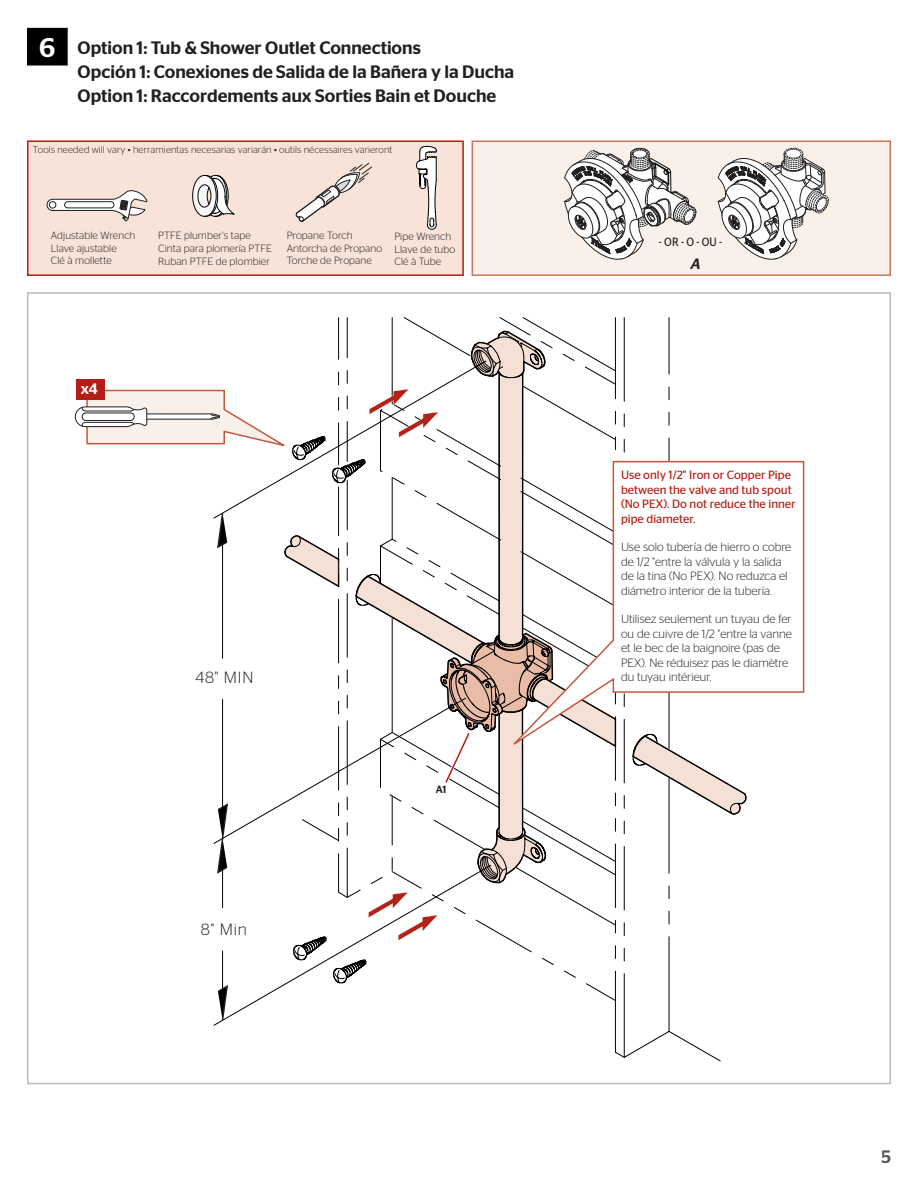
<style>
.page{position:relative;width:918px;height:1188px;background:#fff}
.page>*{position:absolute;margin:0;border:0;box-sizing:border-box;transform-origin:0 0}
.t1{font:500 27px "Stag Sans";color:#fff}
.t2{font:500 18px/24px "Stag Sans";color:#231f20}
.t3{font:500 18px "Stag Sans";color:#57585a}
.t4{font:300 16.2px "Stag Sans";letter-spacing:.05em;color:#231f20}
.t5{font:500 15.15px "Stag Sans";color:#fff}
.t6{font:italic 500 15px "Stag Sans";color:#231f20}
.t7{font:300 12px/14.4px "Stag Sans";color:#231f20}
.t8{font:12px/14.4px "Stag Sans";color:#b41d15}
.t9{font:12px "Stag Sans";color:#231f20;scale:.9 1}
.t10{font:300 10.5px/12.6px "Stag Sans";letter-spacing:.01em;color:#231f20}
.t11{font:500 10.5px "Stag Sans";color:#231f20}
.t12{font:300 9.75px "Stag Sans";letter-spacing:.01em;color:#231f20}
</style>
<div class="page">
<div style="left:27px;top:28px;width:41px;height:38px;background:#000;border:1px solid #000"></div>
<svg style="left:747px;top:460px;width:58px;height:233px"></svg>
<svg style="left:74px;top:317px;width:673px;height:705px"></svg>
<div style="left:76px;top:379px;width:28px;height:20px;background:#b41d15"></div>
<div style="left:472px;top:140px;width:419px;height:136px;background:#faf0ea;border:2px solid #cf7557"></div>
<div style="left:27px;top:140px;width:437px;height:136px;background:#f7e3d8;border:2px solid #b41d15"></div>
<svg style="left:564px;top:147px;width:133px;height:113px"></svg>
<svg style="left:717px;top:147px;width:112px;height:113px"></svg>
<svg style="left:46px;top:190px;width:102px;height:32px"></svg>
<svg style="left:192px;top:175px;width:42px;height:42px"></svg>
<svg style="left:416px;top:145px;width:21px;height:85px"></svg>
<svg style="left:295px;top:163px;width:77px;height:59px"></svg>
<h1 class="t1" style="left:39px;top:32px;width:18px">6</h1>
<h2 class="t2" style="left:78px;top:35px;width:438px">Option 1: Tub &amp; Shower Outlet Connections<br>Opción 1: Conexiones de Salida de la Bañera y la Ducha<br>Option 1: Raccordements aux Sorties Bain et Douche</h2>
<p class="t12" style="left:33px;top:144px;width:361px">Tools needed will vary • herramientas necesarias variarán • outils nécessaires varieront</p>
<p class="t10" style="left:287px;top:229px;width:97px">Propane Torch<br>Antorcha de Propano<br>Torche de Propane</p>
<p class="t10" style="left:51px;top:229px;width:86px">Adjustable Wrench<br>Llave ajustable<br>Clé à mollette</p>
<p class="t10" style="left:394px;top:230px;width:62px">Pipe Wrench<br>Llave de tubo<br>Clé à Tube</p>
<p class="t10" style="left:158px;top:229px;width:115px">PTFE plumber's tape<br>Cinta para plomería PTFE<br>Ruban PTFE de plombier</p>
<p class="t5" style="left:81px;top:380px;width:18px">x4</p>
<h3 class="t4" style="left:195px;top:668px;width:60px">48" MIN</h3>
<h3 class="t4" style="left:201px;top:921px;width:47px">8" Min</h3>
<p class="t11" style="left:436px;top:783px;width:12px">A1</p>
<p class="t9" style="left:659px;top:235px;width:72px">- OR - O - OU -</p>
<p class="t6" style="left:691px;top:255px;width:11px">A</p>
<p class="t8" style="left:621px;top:468px;width:176px">Use only 1/2" Iron or Copper Pipe between the valve and tub spout (No PEX). Do not reduce the inner pipe diameter.</p>
<p class="t7" style="left:621px;top:540px;width:172px">Use solo tubería de hierro o cobre de 1/2 "entre la válvula y la salida de la tina (No PEX). No reduzca el diámetro interior de la tubería.</p>
<p class="t7" style="left:621px;top:612px;width:172px">Utilisez seulement un tuyau de fer ou de cuivre de 1/2 "entre la vanne et le bec de la baignoire (pas de<br>PEX). Ne réduisez pas le diamètre du tuyau intérieur.</p>
<h2 class="t3" style="left:881px;top:1146px;width:11px">5</h2>
</div>
